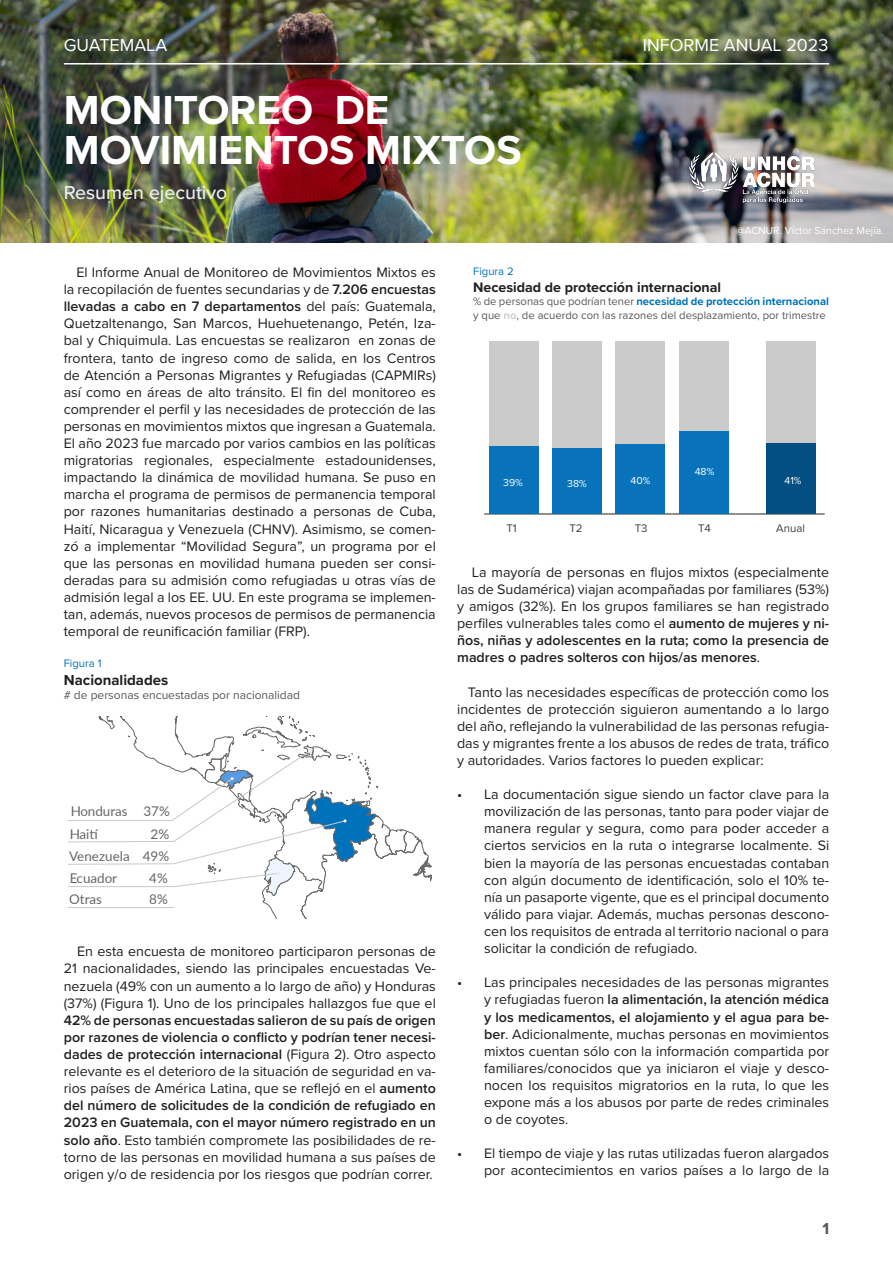
<style>
.page{position:relative;width:893px;height:1263px;background:#fff}
.page>*{position:absolute;margin:0;border:0;box-sizing:border-box;transform-origin:0 0}
.t1{font:700 42px "Proxima Nova";color:#fff}
.t2{font:500 19.5px "Proxima Nova";color:#edeeed}
.t3{font:18px "Proxima Nova";color:#fff}
.t4{font:700 16.5px "Proxima Nova";color:#57585a}
.t5{font:700 15px "Proxima Nova";color:#231f20}
.Párrafo_normal{font:14.25px/17.1px "Proxima Nova";color:#231f20;text-align:justify}
.t6{font:700 14.25px "Proxima Nova";color:#231f20}
.t7{font:13.35px/22.4px "Lato";color:#666}
.t8{font:12px "Proxima Nova";color:#57585a}
.t9{font:11.4px "Proxima Nova";color:#3f3f40}
.t10{font:11.25px/13.5px "Proxima Nova";color:#57585a}
.t11{font:11.25px "Proxima Nova";color:#0072bc}
.t12{font:10.5px "Proxima Nova";color:#fff}
.s1{font-weight:600}
.s2{font-weight:700;color:#0072bc}
.s3{font-weight:700;color:#ccc}
</style>
<div class="page">
<img style="left:0;top:0;width:893px;height:242px">
<hr style="left:484px;top:514px;width:341px;height:1px;background:#231f20">
<div style="left:489px;top:341px;width:49px;height:106px;background:#cbcbcb"></div>
<div style="left:552px;top:341px;width:49px;height:107px;background:#cbcbcb"></div>
<div style="left:616px;top:341px;width:49px;height:104px;background:#cbcbcb"></div>
<div style="left:679px;top:341px;width:49px;height:90px;background:#cbcbcb"></div>
<div style="left:766px;top:341px;width:49px;height:102px;background:#cbcbcb"></div>
<div style="left:489px;top:447px;width:49px;height:67px;background:#0872ba"></div>
<div style="left:552px;top:448px;width:49px;height:66px;background:#0872ba"></div>
<div style="left:616px;top:445px;width:49px;height:69px;background:#0872ba"></div>
<div style="left:679px;top:431px;width:49px;height:83px;background:#0872ba"></div>
<div style="left:766px;top:443px;width:49px;height:71px;background:#034f83"></div>
<svg style="left:68px;top:716px;width:364px;height:203px"></svg>
<hr style="left:68px;top:907px;width:106px;height:1px;background:#c9c9c9">
<hr style="left:64px;top:63px;width:765px;height:2px;background:#fff">
<img style="left:681px;top:142px;width:148px;height:68px">
<p class="t3" style="left:64px;top:32px;width:105px">GUATEMALA</p>
<p class="t1" style="left:64px;top:78px;width:327px">MONITOREO DE</p>
<p class="t1" style="left:64px;top:119px;width:459px">MOVIMIENTOS MIXTOS</p>
<p class="t2" style="left:64px;top:178px;width:165px">Resumen ejecutivo</p>
<p class="t3" style="left:643px;top:32px;width:187px">INFORME ANUAL 2023</p>
<p class="t12" style="left:737px;top:222px;width:148px">@ACNUR. Víctor Sánchez Mejía.</p>
<p class="Párrafo_normal" style="left:64px;top:263px;width:374px;text-indent:13px">El Informe Anual de Monitoreo de Movimientos Mixtos es la recopilación de fuentes secundarias y de <span class="s1">7.206 encuestas llevadas a cabo en 7 departamentos</span> del país: Guatemala, Quetzaltenango, San Marcos, Huehuetenango, Petén, Iza&shy;bal y Chiquimula. Las encuestas se realizaron en zonas de frontera, tanto de ingreso como de salida, en los Centros de Atención a Personas Migrantes y Refugiadas (CAPMIRs) así como en áreas de alto tránsito. El fin del monitoreo es comprender el perfil y las necesidades de protección de las personas en movimientos mixtos que ingresan a Guatemala.</p>
<p class="Párrafo_normal" style="left:64px;top:434px;width:374px">El año 2023 fue marcado por varios cambios en las políticas migratorias regionales, especialmente estadounidenses, impactando la dinámica de movilidad humana. Se puso en marcha el programa de permisos de permanencia temporal por razones humanitarias destinado a personas de Cuba, Haití, Nicaragua y Venezuela (CHNV). Asimismo, se comen&shy;zó a implementar “Movilidad Segura”, un programa por el que las personas en movilidad humana pueden ser consi&shy;deradas para su admisión como refugiadas u otras vías de admisión legal a los EE. UU. En este programa se implemen&shy;tan, además, nuevos procesos de permisos de permanencia temporal de reunificación familiar (FRP).</p>
<p class="t11" style="left:64px;top:654px;width:39px">Figura 1</p>
<p class="t5" style="left:64px;top:668px;width:106px">Nacionalidades</p>
<p class="t8" style="left:64px;top:686px;width:238px"># de personas encuestadas por nacionalidad</p>
<p class="t7" style="left:69px;top:800px;width:102px">Honduras 37%<br>Haití</p>
<p class="t7" style="left:69px;top:822px;width:102px;text-align:justify;text-indent:81px">2% Venezuela 49% Ecuador</p>
<p class="t7" style="left:149px;top:867px;width:20px">4%</p>
<p class="t7" style="left:69px;top:887px;width:34px">Otras</p>
<p class="t7" style="left:149px;top:887px;width:20px">8%</p>
<p class="Párrafo_normal" style="left:64px;top:942px;width:374px;text-indent:13px">En esta encuesta de monitoreo participaron personas de 21 nacionalidades, siendo las principales encuestadas Ve&shy;nezuela (49% con un aumento a lo largo de año) y Honduras (37%) (Figura 1). Uno de los principales hallazgos fue que el <span class="s1">42% de personas encuestadas salieron de su país de origen por razones de violencia o conflicto y podrían tener necesi&shy;dades de protección internacional</span> (Figura 2). Otro aspecto relevante es el deterioro de la situación de seguridad en va&shy;rios países de América Latina, que se reflejó en el <span class="s1">aumento del número de solicitudes de la condición de refugiado en 2023 en Guatemala, con el mayor número registrado en un solo año</span>. Esto también compromete las posibilidades de re&shy;torno de las personas en movilidad humana a sus países de origen y/o de residencia por los riesgos que podrían correr.</p>
<p class="t11" style="left:473px;top:262px;width:42px">Figura 2</p>
<p class="t6" style="left:473px;top:276px;width:250px">Necesidad de protección internacional</p>
<p class="t10" style="left:473px;top:294px;width:357px">% de personas que podrían tener <span class="s2">necesidad de protección internacional </span>y que <span class="s3">no</span>, de acuerdo con las razones del desplazamiento, por trimestre</p>
<p class="t9" style="left:498px;top:307px;width:42px">Con NPI</p>
<p class="t9" style="left:589px;top:307px;width:37px">Sin NPI</p>
<p class="t12" style="left:503px;top:475px;width:21px">39%</p>
<p class="t12" style="left:567px;top:475px;width:21px">38%</p>
<p class="t12" style="left:630px;top:473px;width:21px">40%</p>
<p class="t12" style="left:695px;top:464px;width:21px">48%</p>
<p class="t12" style="left:784px;top:473px;width:19px">41%</p>
<p class="t9" style="left:506px;top:520px;width:12px">T1</p>
<p class="t9" style="left:569px;top:520px;width:15px">T2</p>
<p class="t9" style="left:635px;top:520px;width:14px">T3</p>
<p class="t9" style="left:698px;top:520px;width:14px">T4</p>
<p class="t9" style="left:776px;top:520px;width:30px">Anual</p>
<p class="Párrafo_normal" style="left:457px;top:563px;width:374px;text-indent:15px">La mayoría de personas en flujos mixtos (especialmente las de Sudamérica) viajan acompañadas por familiares (53%) y amigos (32%). En los grupos familiares se han registrado perfiles vulnerables tales como el <span class="s1">aumento de mujeres y ni&shy;ños, niñas y adolescentes en la ruta; como la presencia de madres o padres solteros con hijos/as menores</span>.</p>
<p class="Párrafo_normal" style="left:457px;top:683px;width:374px;text-indent:11px">Tanto las necesidades específicas de protección como los incidentes de protección siguieron aumentando a lo largo del año, reflejando la vulnerabilidad de las personas refugia&shy;das y migrantes frente a los abusos de redes de trata, tráfico y autoridades. Varios factores lo pueden explicar:</p>
<p class="Párrafo_normal" style="left:484px;top:785px;width:347px;text-indent:-27px">• La documentación sigue siendo un factor clave para la movilización de las personas, tanto para poder viajar de manera regular y segura, como para poder acceder a ciertos servicios en la ruta o integrarse localmente. Si bien la mayoría de las personas encuestadas contaban con algún documento de identificación, solo el 10% te&shy;nía un pasaporte vigente, que es el principal documento válido para viajar. Además, muchas personas descono&shy;cen los requisitos de entrada al territorio nacional o para solicitar la condición de refugiado.</p>
<p class="Párrafo_normal" style="left:484px;top:973px;width:347px;text-indent:-27px">• Las principales necesidades de las personas migrantes y refugiadas fueron <span class="s1">la alimentación, la atención médica y los medicamentos, el alojamiento y el agua para be&shy;ber</span>. Adicionalmente, muchas personas en movimientos mixtos cuentan sólo con la información compartida por familiares/conocidos que ya iniciaron el viaje y desco&shy;nocen los requisitos migratorios en la ruta, lo que les expone más a los abusos por parte de redes criminales o de coyotes.</p>
<p class="Párrafo_normal" style="left:457px;top:1144px;width:374px;text-align:right">• El tiempo de viaje y las rutas utilizadas fueron alargados por acontecimientos en varios países a lo largo de la</p>
<p class="t4" style="left:822px;top:1216px;width:8px">1</p>
</div>
